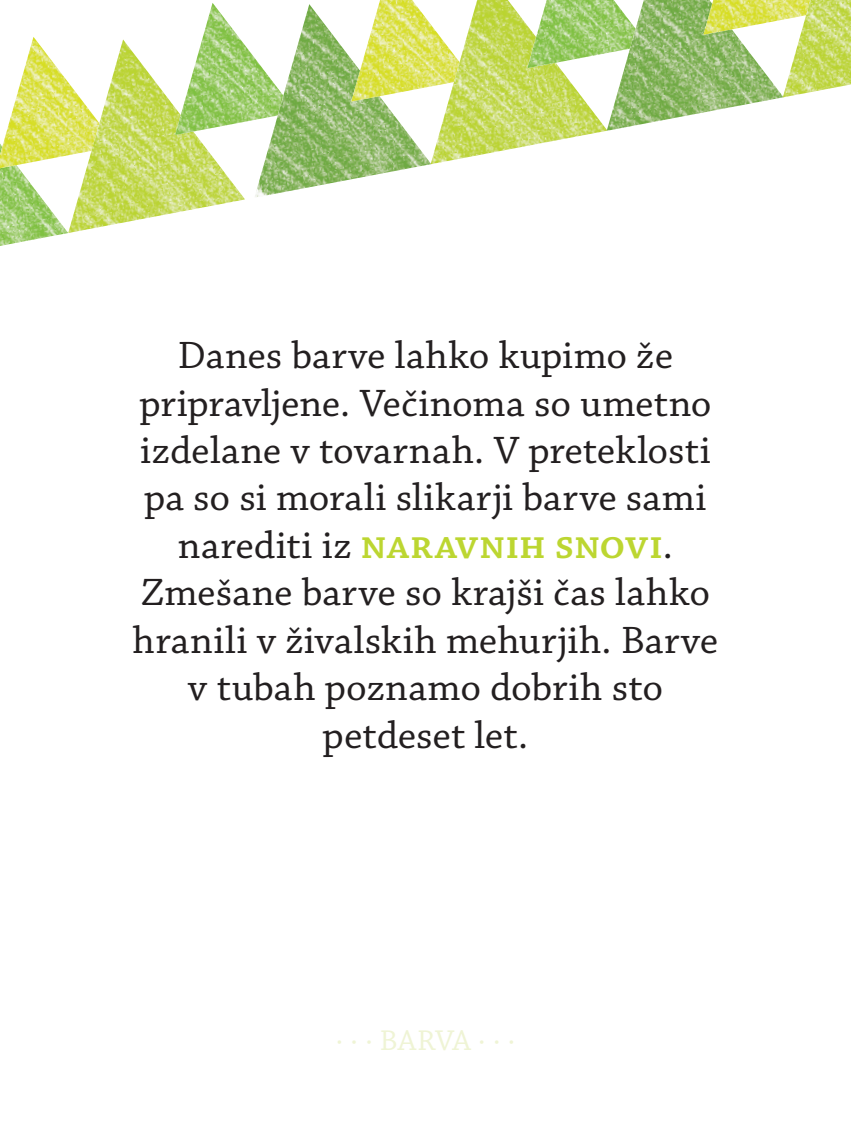
<style>
.page{position:relative;width:851px;height:1134px;background:#fff}
.page>*{position:absolute;margin:0;border:0;box-sizing:border-box;transform-origin:0 0}
.t1{font:40px/47.5px "Chaparral Pro Capt";color:#231f20;text-align:center}
.t2{font:40px "Chaparral Pro Semibold Capt";letter-spacing:.005em;color:#bcd631}
.t3{font:30px "Chaparral Pro Capt";letter-spacing:-.005em;color:#eff4d5}
.s1{font-family:"Chaparral Pro Capt";color:#231f20}
</style>
<div class="page">
<svg style="left:0;top:0;width:785px;height:246px"></svg>
<img style="left:782px;top:0;width:68px;height:97px">
<p class="t1" style="left:139px;top:333px;width:573px">Danes barve lahko kupimo že pripravljene. Večinoma so umetno izdelane v tovarnah V. preteklosti pa so si morali slikarji barve sami</p>
<p class="t2" style="left:178px;top:522px;width:496px"><span class="s1">narediti iz</span> naravnih snovi<span class="s1">.</span></p>
<p class="t1" style="left:133px;top:570px;width:587px">Zmešane barve so krajši čas lahko hranili v živalskih mehurjih. Barve v tubah poznamo dobrih sto petdeset let.</p>
<p class="t3" style="left:335px;top:1023px;width:182px">· · · BARVA ···</p>
</div>
